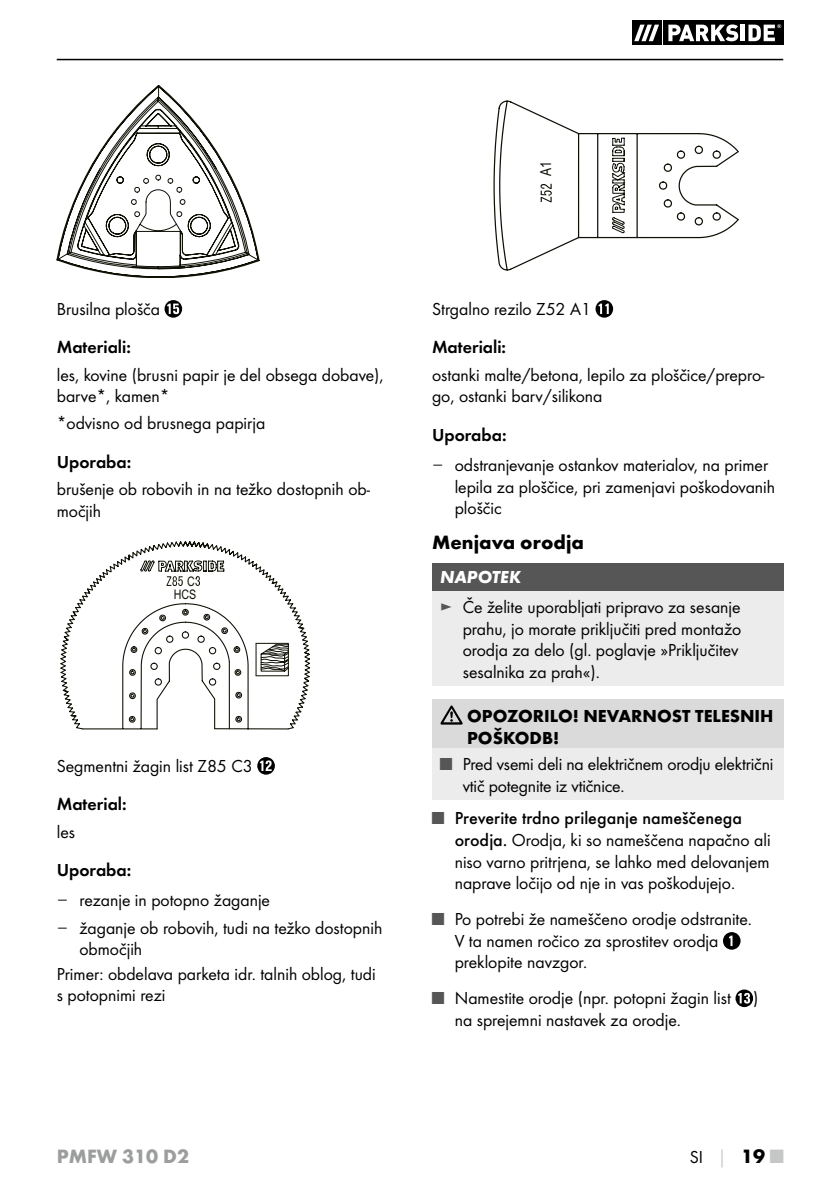
<style>
.page{position:relative;width:840px;height:1191px;background:#fff}
.page>*{position:absolute;margin:0;border:0;box-sizing:border-box;transform-origin:0 0}
.t1{font:700 20px "Futura";color:#000}
.t2{font:700 20px "Futura";color:#9c9d9d}
.t3{font:18px/21.6px "Futura Boo";color:#000}
.t4{font:18px "Futura Dem";color:#000}
.t5{font:500 18px "Futura";color:#000}
.t6{font:700 18px/21.6px "Futura";color:#000}
.t7{font:italic 700 18px "Futura";color:#fff}
.t8{font:15px "Arial";color:#101006;scale:.81 1}
.t9{font:13.2px "Arial";color:#101006;scale:.81 1}
.s1{font-family:"Verdana";color:#565656}
.s2{color:#565656}
.s3{font-family:"Futura Boo";font-weight:400;color:#565656}
.s4{font-family:"Futura";font-weight:500}
.s5{font-family:"Futura";font-weight:700;color:#c5c6c6}
.s6{font-family:"Futura";font-weight:700;font-size:20px}
.s7{font-family:"Futura";font-weight:700;font-size:20px;color:#c5c6c6}
</style>
<div class="page">
<hr style="left:57px;top:59px;width:725px;height:1px;background:#000">
<svg style="left:661px;top:20px;width:123px;height:25px"></svg>
<div style="left:631px;top:20px;width:30px;height:25px;background:#000"></div>
<div style="left:662px;top:20px;width:120px;height:25px;background:#000"></div>
<svg style="left:634px;top:25px;width:24px;height:16px"></svg>
<svg style="left:668px;top:24px;width:69px;height:17px"></svg>
<hr style="left:740px;top:25px;width:4px;height:16px;background:#fff">
<svg style="left:748px;top:24px;width:32px;height:17px"></svg>
<svg style="left:164px;top:300px;width:18px;height:18px"></svg>
<svg style="left:257px;top:757px;width:18px;height:17px"></svg>
<svg style="left:595px;top:300px;width:17px;height:18px"></svg>
<div style="left:432px;top:563px;width:350px;height:28px;background:#565656"></div>
<div style="left:432px;top:591px;width:350px;height:95px;background:#ececed"></div>
<div style="left:432px;top:699px;width:350px;height:49px;background:#dadada"></div>
<div style="left:432px;top:748px;width:350px;height:51px;background:#ececed"></div>
<svg style="left:440px;top:705px;width:22px;height:19px"></svg>
<svg style="left:723px;top:932px;width:17px;height:17px"></svg>
<svg style="left:735px;top:989px;width:17px;height:18px"></svg>
<svg style="left:57px;top:85px;width:202px;height:193px"></svg>
<svg style="left:60px;top:541px;width:250px;height:189px"></svg>
<svg style="left:495px;top:100px;width:235px;height:43px"></svg>
<svg style="left:611px;top:137px;width:13px;height:6px"></svg>
<svg style="left:493px;top:143px;width:246px;height:128px"></svg>
<p class="t8" style="left:535px;top:176px;width:20px;rotate:-90deg">A1</p>
<p class="t3" style="left:57px;top:298px;width:105px">Brusilna plošča</p>
<p class="t4" style="left:57px;top:336px;width:76px">Materiali:</p>
<p class="t3" style="left:57px;top:364px;width:328px">les, kovine (brusni papir je del obsega dobave), barve*, kamen*</p>
<p class="t3" style="left:57px;top:412px;width:210px">*odvisno od brusnega papirja</p>
<p class="t4" style="left:57px;top:451px;width:76px">Uporaba:</p>
<p class="t3" style="left:57px;top:478px;width:314px">brušenje ob robovih in na težko dostopnih ob&shy;močjih</p>
<p class="t9" style="left:127px;top:426px;width:18px;rotate:-90deg">A1</p>
<p class="t9" style="left:187px;top:572px;width:11px">C</p>
<p class="t9" style="left:174px;top:585px;width:29px">HCS</p>
<p class="t3" style="left:57px;top:754px;width:197px">Segmentni žagin list Z85 C3</p>
<p class="t4" style="left:57px;top:793px;width:71px">Material:</p>
<p class="t3" style="left:57px;top:820px;width:20px">les</p>
<p class="t4" style="left:57px;top:859px;width:76px">Uporaba:</p>
<p class="t3" style="left:57px;top:889px;width:215px"><span class="s1">–</span> rezanje in potopno žaganje</p>
<p class="t3" style="left:79px;top:916px;width:304px;text-indent:-23px"><span class="s1">–</span> žaganje ob robovih, tudi na težko dostopnih območjih</p>
<p class="t3" style="left:57px;top:962px;width:320px">Primer: obdelava parketa idr. talnih oblog, tudi s potopnimi rezi</p>
<p class="t3" style="left:432px;top:298px;width:160px">Strgalno rezilo Z52 A1</p>
<p class="t4" style="left:432px;top:336px;width:76px">Materiali:</p>
<p class="t3" style="left:432px;top:364px;width:334px">ostanki malte/betona, lepilo za ploščice/prepro&shy;go, ostanki barv/silikona</p>
<p class="t4" style="left:432px;top:424px;width:76px">Uporaba:</p>
<p class="t3" style="left:454px;top:454px;width:322px;text-indent:-23px"><span class="s1">–</span> odstranjevanje ostankov materialov, na primer lepila za ploščice, pri zamenjavi poškodovanih ploščic</p>
<p class="t1" style="left:432px;top:530px;width:153px">Menjava orodja</p>
<p class="t7" style="left:440px;top:566px;width:82px">NAPOTEK</p>
<p class="t3" style="left:462px;top:596px;width:280px;text-indent:-23px"><span class="s2">►</span> Če želite uporabljati pripravo za sesanje prahu, jo morate priključiti pred montažo orodja za delo (gl. poglavje »Priključitev sesalnika za prah«).</p>
<p class="t6" style="left:467px;top:705px;width:308px">OPOZORILO! NEVARNOST TELESNIH<br>POŠKODB!</p>
<p class="t3" style="left:462px;top:753px;width:312px;text-indent:-23px"><span class="s2">■</span> Pred vsemi deli na električnem orodju električni vtič potegnite iz vtičnice.</p>
<p class="t5" style="left:432px;top:808px;width:311px"><span class="s3">■</span> Preverite trdno prileganje nameščenega</p>
<p class="t3" style="left:454px;top:829px;width:317px;text-align:justify"><span class="s4">orodja.</span> Orodja, ki so nameščena napačno ali niso varno pritrjena, se lahko med delovanjem naprave ločijo od nje in vas poškodujejo.</p>
<p class="t3" style="left:454px;top:908px;width:296px;text-indent:-23px"><span class="s2">■</span> Po potrebi že nameščeno orodje odstranite.<br>V ta namen ročico za sprostitev orodja preklopite navzgor.</p>
<p class="t3" style="left:454px;top:987px;width:305px;text-indent:-23px"><span class="s2">■</span> Namestite orodje (npr. potopni žagin list ) na sprejemni nastavek za orodje.</p>
<p class="t8" style="left:589px;top:358px;width:33px">HCS</p>
<p class="t2" style="left:57px;top:1143px;width:134px">PMFW 310 D2</p>
<p class="t3" style="left:689px;top:1145px;width:95px">SI <span class="s5">│</span> <span class="s6">19</span> <span class="s7">■</span></p>
</div>
